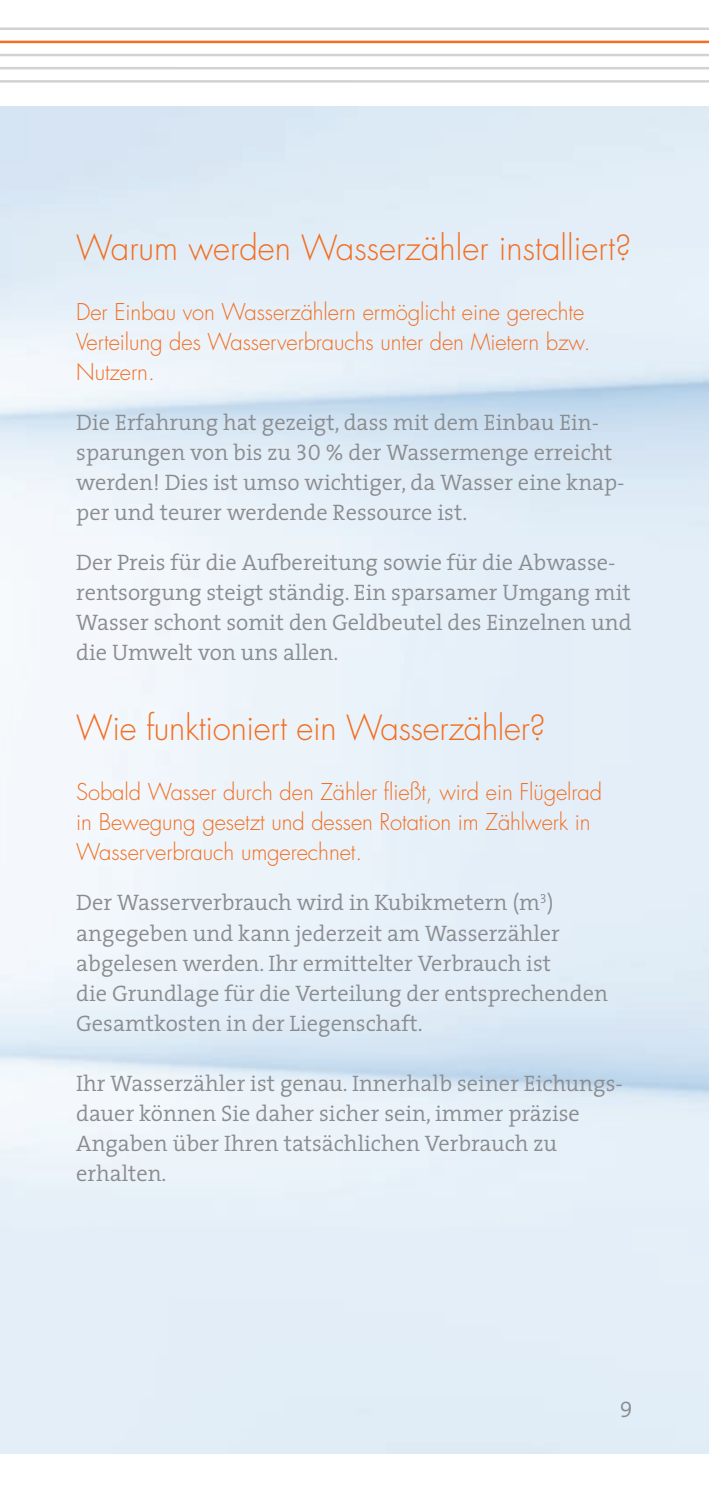
<style>
.page{position:relative;width:709px;height:1489px;background:#fff}
.page>*{position:absolute;margin:0;border:0;box-sizing:border-box;transform-origin:0 0}
.HL_innen_21_26{font:300 33.75px "Futura LT";color:#f36e21}
.HL_innen_21_26-2{font:300 22.5px/30px "The Serif";color:#8a8c8f}
.HL_innen_21_26-3{font:300 22.5px/30px "Futura LT";letter-spacing:-.005em;color:#f36e21}
.HL_innen_21_26-4{font:22.5px "The Serif Semi Light Caps";color:#8a8c8f}
.s1{font-family:"The Serif Semi Light Caps";font-weight:400}
</style>
<div class="page">
<hr style="left:0;top:80px;width:709px;height:3px;background:#d1d2d4">
<hr style="left:0;top:67px;width:709px;height:2px;background:#d1d2d4">
<hr style="left:0;top:41px;width:709px;height:2px;background:#f36e21">
<hr style="left:0;top:27px;width:709px;height:3px;background:#d1d2d4">
<hr style="left:0;top:54px;width:709px;height:2px;background:#d1d2d4">
<p class="HL_innen_21_26" style="left:76px;top:227px;width:556px">Warum werden Wasserzähler installiert?</p>
<p class="HL_innen_21_26-3" style="left:76px;top:297px;width:516px">Der Einbau von Wasserzählern ermöglicht eine gerechte<br>Verteilung des Wasserverbrauchs unter den Mietern bzw.<br>Nutzern.</p>
<p class="HL_innen_21_26-2" style="left:76px;top:407px;width:550px">Die Erfahrung hat gezeigt, dass mit dem Einbau Ein&shy;sparungen von bis zu <span class="s1">30</span> % der Wassermenge erreicht werden! Dies ist umso wichtiger, da Wasser eine knap&shy;per und teurer werdende Ressource ist.</p>
<p class="HL_innen_21_26-2" style="left:76px;top:547px;width:557px">Der Preis für die Aufbereitung sowie für die Abwasse&shy;rentsorgung steigt ständig. Ein sparsamer Umgang mit Wasser schont somit den Geldbeutel des Einzelnen und die Umwelt von uns allen.</p>
<p class="HL_innen_21_26" style="left:76px;top:707px;width:471px">Wie funktioniert ein Wasserzähler?</p>
<p class="HL_innen_21_26-3" style="left:76px;top:777px;width:527px">Sobald Wasser durch den Zähler fließt, wird ein Flügelrad in Bewegung gesetzt und dessen Rotation im Zählwerk in<br>Wasserverbrauch umgerechnet.</p>
<p class="HL_innen_21_26-2" style="left:76px;top:887px;width:533px">Der Wasserverbrauch wird in Kubikmetern (m<sup>3</sup>) angegeben und kann jederzeit am Wasserzähler abgelesen werden. Ihr ermittelter Verbrauch ist<br>die Grundlage für die Verteilung der entsprechenden Gesamtkosten in der Liegenschaft.</p>
<p class="HL_innen_21_26-2" style="left:76px;top:1067px;width:548px">Ihr Wasserzähler ist genau. Innerhalb seiner Eichungs&shy;dauer können Sie daher sicher sein, immer präzise Angaben über Ihren tatsächlichen Verbrauch zu erhalten.</p>
<p class="HL_innen_21_26-4" style="left:620px;top:1390px;width:14px">9</p>
</div>
